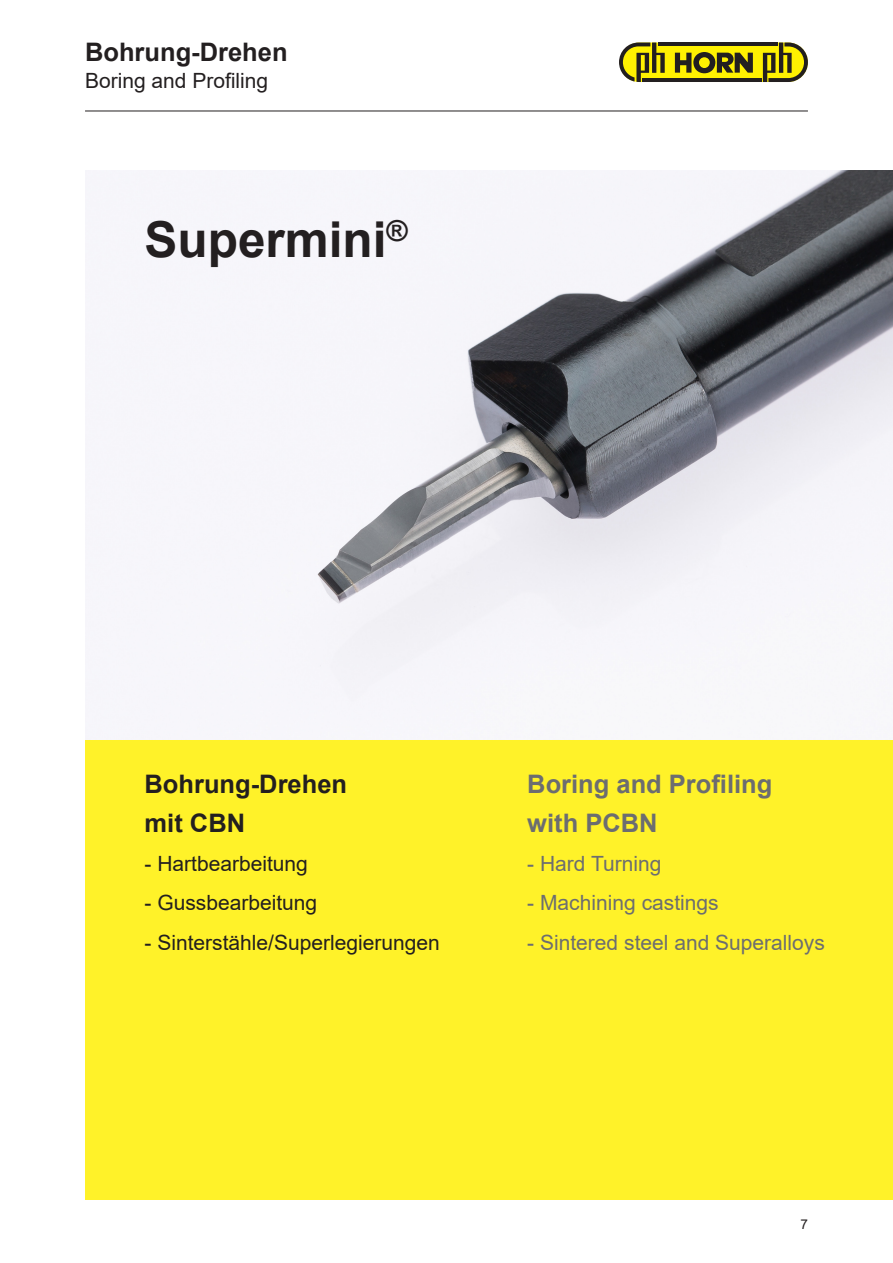
<style>
.page{position:relative;width:893px;height:1263px;background:#fff}
.page>*{position:absolute;margin:0;border:0;box-sizing:border-box;transform-origin:0 0}
.t1{font:700 49.5px "Arial";color:#231f20}
.t2{font:700 25.5px/39.3px "Arial";color:#231f20}
.t3{font:700 25.5px/39.3px "Arial";color:#6c6d70}
.t4{font:21px "Arial";color:#231f20}
.t5{font:21px "Arial";color:#6c6d70}
.t6{font:13.5px "Arial";color:#231f20}
</style>
<div class="page">
<img style="left:86px;top:170px;width:807px;height:537px">
<div style="left:85px;top:740px;width:808px;height:459px;background:#fff229"></div>
<hr style="left:85px;top:111px;width:723px;height:1px;background:#231f20">
<div style="left:620px;top:43px;width:188px;height:39px;background:#fff101;border-radius:20px"></div>
<svg style="left:675px;top:52px;width:78px;height:21px"></svg>
<hr style="left:658px;top:43px;width:120px;height:3px;background:#231f20">
<hr style="left:642px;top:78px;width:120px;height:4px;background:#231f20">
<svg style="left:619px;top:43px;width:46px;height:39px"></svg>
<svg style="left:763px;top:43px;width:45px;height:39px"></svg>
<p class="t2" style="left:85px;top:33px;width:204px">Bohrung-Drehen</p>
<p class="t4" style="left:85px;top:66px;width:185px">Boring and Profiling</p>
<h1 class="t1" style="left:145px;top:205px;width:265px">Supermini<sup>®</sup></h1>
<p class="t2" style="left:145px;top:764px;width:204px">Bohrung-Drehen mit CBN</p>
<p class="t4" style="left:145px;top:849px;width:165px">- Hartbearbeitung</p>
<p class="t4" style="left:145px;top:888px;width:174px">- Gussbearbeitung</p>
<p class="t4" style="left:145px;top:928px;width:297px">- Sinterstähle/Superlegierungen</p>
<p class="t3" style="left:527px;top:764px;width:247px">Boring and Profiling with PCBN</p>
<p class="t5" style="left:527px;top:849px;width:136px">- Hard Turning</p>
<p class="t5" style="left:527px;top:888px;width:193px">- Machining castings</p>
<p class="t5" style="left:527px;top:928px;width:299px">- Sintered steel and Superalloys</p>
<p class="t6" style="left:800px;top:1215px;width:9px">7</p>
</div>
